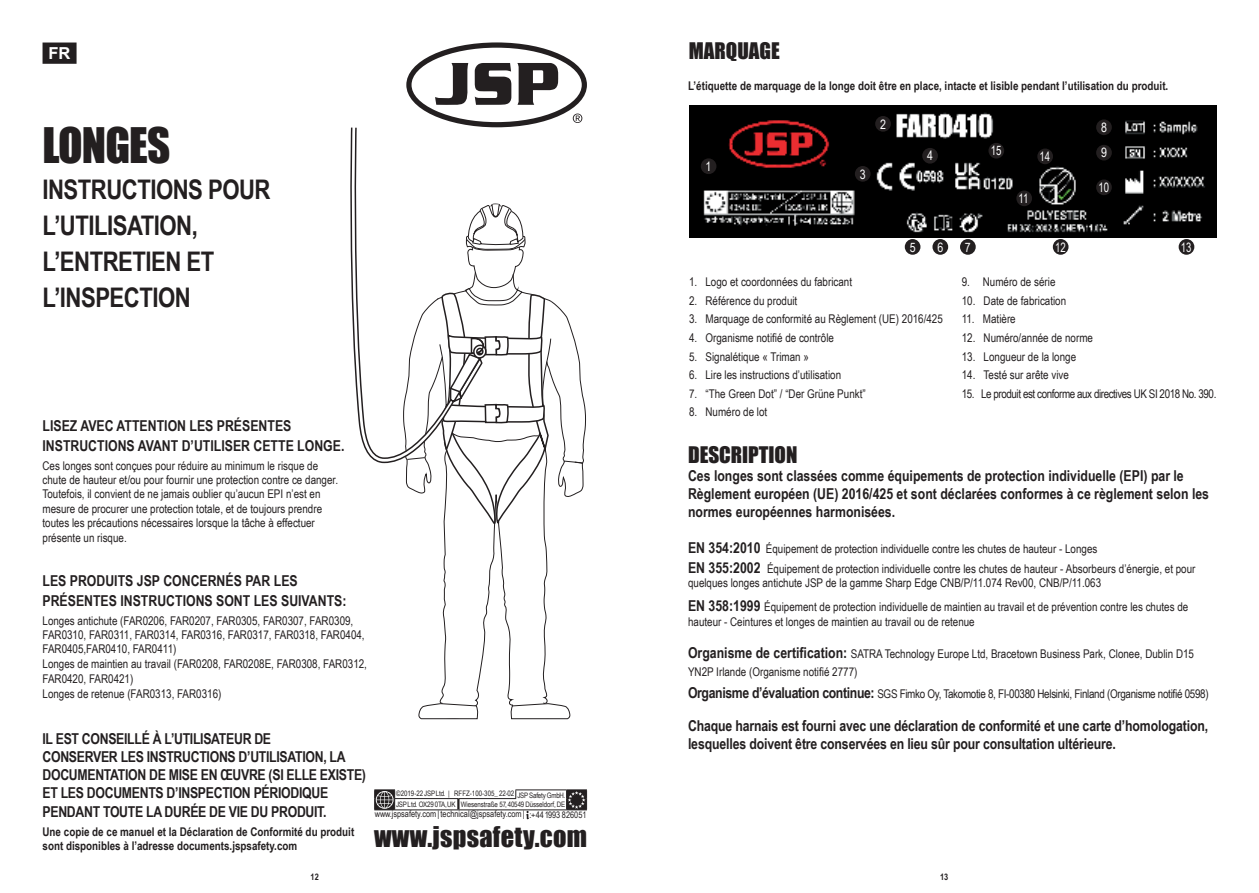
<style>
.page{position:relative;width:1259px;height:893px;background:#fff}
.page>*{position:absolute;margin:0;border:0;box-sizing:border-box;transform-origin:0 0}
.t1{font:45px "Impact";letter-spacing:-.02em;color:#231f20}
.t2{font:700 27px/36px "Arial Narrow";letter-spacing:-.02em;color:#231f20}
.t3{font:26.25px "Impact";letter-spacing:.01em;color:#231f20}
.t4{font:21px "Impact";color:#231f20}
.t5{font:700 16.5px "Arial";color:#fff}
.t6{font:700 15px/18px "Arial Narrow";letter-spacing:-.01em;color:#231f20}
.t7{font:13.05px "Arial Narrow";color:#fff;scale:.9 1}
.t8{font:13.05px/25.3px "Arial Narrow";color:#fff}
.t9{font:12px/14.4px "Arial Narrow";color:#231f20}
.t10{font:700 12px/14.4px "Arial Narrow";color:#231f20}
.t11{font:12px "Arial Narrow";letter-spacing:-.025em;color:#231f20}
.t12{font:12px "Arial Narrow";letter-spacing:-.035em;color:#231f20}
.t13{font:9px "Arial Narrow";color:#231f20}
.t14{font:700 9px "Arial Narrow";color:#231f20}
.t15{font:7.5px/10.4px "Arial Narrow";letter-spacing:-.01em;color:#231f20}
.s1{font-weight:700;font-size:15px}
</style>
<div class="page">
<svg style="left:421px;top:616px;width:150px;height:104px"></svg>
<svg style="left:418px;top:703px;width:60px;height:16px"></svg>
<svg style="left:510px;top:703px;width:60px;height:16px"></svg>
<svg style="left:350px;top:42px;width:237px;height:574px"></svg>
<div style="left:44px;top:44px;width:32px;height:19px;background:#231f20"></div>
<div style="left:43px;top:43px;width:34px;height:21px;border:2px solid #231f20"></div>
<img style="left:689px;top:106px;width:527px;height:132px">
<div style="left:875px;top:116px;width:16px;height:16px;background:#231f20;border-radius:50%"></div>
<div style="left:855px;top:166px;width:15px;height:16px;background:#231f20;border-radius:50%"></div>
<div style="left:922px;top:148px;width:16px;height:16px;background:#231f20;border-radius:50%"></div>
<div style="left:904px;top:239px;width:16px;height:16px;background:#231f20;border-radius:50%"></div>
<div style="left:932px;top:239px;width:16px;height:16px;background:#231f20;border-radius:50%"></div>
<div style="left:960px;top:239px;width:15px;height:16px;background:#231f20;border-radius:50%"></div>
<div style="left:1096px;top:119px;width:15px;height:16px;background:#231f20;border-radius:50%"></div>
<div style="left:1096px;top:145px;width:15px;height:16px;background:#231f20;border-radius:50%"></div>
<div style="left:1096px;top:179px;width:15px;height:16px;background:#231f20;border-radius:50%"></div>
<div style="left:1016px;top:190px;width:16px;height:16px;background:#231f20;border-radius:50%"></div>
<div style="left:701px;top:158px;width:15px;height:16px;background:#231f20;border-radius:50%"></div>
<div style="left:1052px;top:239px;width:16px;height:16px;background:#231f20;border-radius:50%"></div>
<div style="left:1178px;top:239px;width:16px;height:16px;background:#231f20;border-radius:50%"></div>
<div style="left:1037px;top:149px;width:16px;height:15px;background:#231f20;border-radius:50%"></div>
<div style="left:988px;top:143px;width:16px;height:16px;background:#231f20;border-radius:50%"></div>
<svg style="left:374px;top:789px;width:213px;height:30px"></svg>
<h3 class="t5" style="left:49px;top:47px;width:23px">FR</h3>
<h3 class="t4" style="left:689px;top:39px;width:92px">MARQUAGE</h3>
<h1 class="t1" style="left:43px;top:121px;width:129px">LONGES</h1>
<h2 class="t2" style="left:43px;top:174px;width:229px">INSTRUCTIONS POUR<br>L’UTILISATION,<br>L’ENTRETIEN ET<br>L’INSPECTION</h2>
<p class="t6" style="left:43px;top:417px;width:303px;line-height:19.8px">LISEZ AVEC ATTENTION LES PRÉSENTES<br>INSTRUCTIONS AVANT D’UTILISER CETTE LONGE.</p>
<p class="t9" style="left:43px;top:459px;width:297px">Ces longes sont conçues pour réduire au minimum le risque de chute de hauteur et/ou pour fournir une protection contre ce danger.<br>Toutefois, il convient de ne jamais oublier qu’aucun EPI n’est en mesure de procurer une protection totale, et de toujours prendre toutes les précautions nécessaires lorsque la tâche à effectuer présente un risque.</p>
<p class="t6" style="left:43px;top:572px;width:305px;line-height:19.8px">LES PRODUITS JSP CONCERNÉS PAR LES<br>PRÉSENTES INSTRUCTIONS SONT LES SUIVANTS:</p>
<p class="t9" style="left:43px;top:614px;width:326px">Longes antichute (FAR0206, FAR0207, FAR0305, FAR0307, FAR0309, FAR0310, FAR0311, FAR0314, FAR0316, FAR0317, FAR0318, FAR0404, FAR0405,FAR0410, FAR0411)<br>Longes de maintien au travail (FAR0208, FAR0208E, FAR0308, FAR0312, FAR0420, FAR0421)<br>Longes de retenue (FAR0313, FAR0316)</p>
<p class="t6" style="left:43px;top:730px;width:325px">IL EST CONSEILLÉ À L’UTILISATEUR DE<br>CONSERVER LES INSTRUCTIONS D’UTILISATION, LA DOCUMENTATION DE MISE EN ŒUVRE (SI ELLE EXISTE)<br>ET LES DOCUMENTS D’INSPECTION PÉRIODIQUE</p>
<p class="t6" style="left:43px;top:804px;width:285px">PENDANT TOUTE LA DURÉE DE VIE DU PRODUIT.</p>
<p class="t10" style="left:43px;top:826px;width:313px">Une copie de ce manuel et la Déclaration de Conformité du produit sont disponibles à l’adresse documents.jspsafety.com</p>
<p class="t15" style="left:396px;top:789px;width:171px">©2019-22 JSP Ltd. | RFFZ-100-305_ 22-02 JSP Safety GmbH.<br>JSPLtd. OX29 0TA, UK Wiesenstraße 57, 40549 Düsseldorf, DE</p>
<p class="t13" style="left:375px;top:811px;width:213px">www.jspsafety.com | technical@jspsafety.com | :+44 1993 826051</p>
<h3 class="t3" style="left:374px;top:822px;width:214px">www.jspsafety.com</h3>
<p class="t10" style="left:688px;top:79px;width:482px">L’étiquette de marquage de la longe doit être en place, intacte et lisible pendant l’utilisation du produit.</p>
<p class="t8" style="left:880px;top:112px;width:7px">2</p>
<p class="t8" style="left:1101px;top:116px;width:7px">8<br>9</p>
<p class="t7" style="left:1098px;top:182px;width:13px">10</p>
<p class="t7" style="left:990px;top:146px;width:13px">15</p>
<p class="t8" style="left:927px;top:144px;width:7px">4</p>
<p class="t7" style="left:1039px;top:151px;width:13px">14</p>
<p class="t8" style="left:705px;top:155px;width:7px">1</p>
<p class="t8" style="left:859px;top:162px;width:7px">3</p>
<p class="t7" style="left:1018px;top:193px;width:13px">11</p>
<p class="t8" style="left:909px;top:235px;width:7px">5</p>
<p class="t8" style="left:937px;top:235px;width:7px">6</p>
<p class="t8" style="left:965px;top:235px;width:7px">7</p>
<p class="t7" style="left:1055px;top:242px;width:13px">12</p>
<p class="t7" style="left:1181px;top:242px;width:13px">13</p>
<p class="t9" style="left:689px;top:276px;width:165px">1. Logo et coordonnées du fabricant</p>
<p class="t9" style="left:689px;top:294px;width:110px">2. Référence du produit</p>
<p class="t9" style="left:689px;top:313px;width:255px">3. Marquage de conformité au Règlement (UE) 2016/425</p>
<p class="t9" style="left:689px;top:331px;width:146px">4. Organisme notifié de contrôle</p>
<p class="t9" style="left:689px;top:350px;width:121px">5. Signalétique « Triman »</p>
<p class="t9" style="left:689px;top:369px;width:154px">6. Lire les instructions d’utilisation</p>
<p class="t9" style="left:689px;top:387px;width:178px">7. “The Green Dot” / “Der Grüne Punkt”</p>
<p class="t9" style="left:689px;top:406px;width:80px">8. Numéro de lot</p>
<p class="t9" style="left:961px;top:276px;width:95px">9. Numéro de série</p>
<p class="t9" style="left:961px;top:294px;width:106px">10. Date de fabrication</p>
<p class="t9" style="left:961px;top:313px;width:55px">11. Matière</p>
<p class="t9" style="left:961px;top:331px;width:133px">12. Numéro/année de norme</p>
<p class="t9" style="left:961px;top:350px;width:116px">13. Longueur de la longe</p>
<p class="t9" style="left:961px;top:369px;width:109px">14. Testé sur arête vive</p>
<p class="t12" style="left:961px;top:389px;width:256px">15. Le produit est conforme aux directives UK SI 2018 No. 390.</p>
<h3 class="t4" style="left:688px;top:443px;width:111px">DESCRIPTION</h3>
<p class="t6" style="left:688px;top:468px;width:522px">Ces longes sont classées comme équipements de protection individuelle (EPI) par le<br>Règlement européen (UE) 2016/425 et sont déclarées conformes à ce règlement selon les normes européennes harmonisées.</p>
<p class="t9" style="left:688px;top:540px;width:509px;line-height:19.8px"><span class="s1">EN 354:2010</span> Équipement de protection individuelle contre les chutes de hauteur - Longes<br><span class="s1">EN 355:2002</span> Équipement de protection individuelle contre les chutes de hauteur - Absorbeurs d’énergie, et pour</p>
<p class="t9" style="left:688px;top:572px;width:502px;line-height:24px">quelques longes antichute JSP de la gamme Sharp Edge CNB/P/11.074 Rev00, CNB/P/11.063<br><span class="s1">EN 358:1999</span> Équipement de protection individuelle de maintien au travail et de prévention contre les chutes de</p>
<p class="t9" style="left:688px;top:615px;width:288px">hauteur - Ceintures et longes de maintien au travail ou de retenue</p>
<p class="t9" style="left:688px;top:646px;width:507px;line-height:18px"><span class="s1">Organisme de certification:</span> SATRA Technology Europe Ltd, Bracetown Business Park, Clonee, Dublin D15<br>YN2P Irlande (Organisme notifié 2777)</p>
<p class="t11" style="left:688px;top:685px;width:522px"><span class="s1">Organisme d’évaluation continue:</span> SGS Fimko Oy, Takomotie 8, FI-00380 Helsinki, Finland (Organisme notifié 0598)</p>
<p class="t6" style="left:688px;top:718px;width:521px">Chaque harnais est fourni avec une déclaration de conformité et une carte d’homologation, lesquelles doivent être conservées en lieu sûr pour consultation ultérieure.</p>
<p class="t14" style="left:311px;top:873px;width:10px">12</p>
<p class="t14" style="left:940px;top:873px;width:10px">13</p>
</div>
